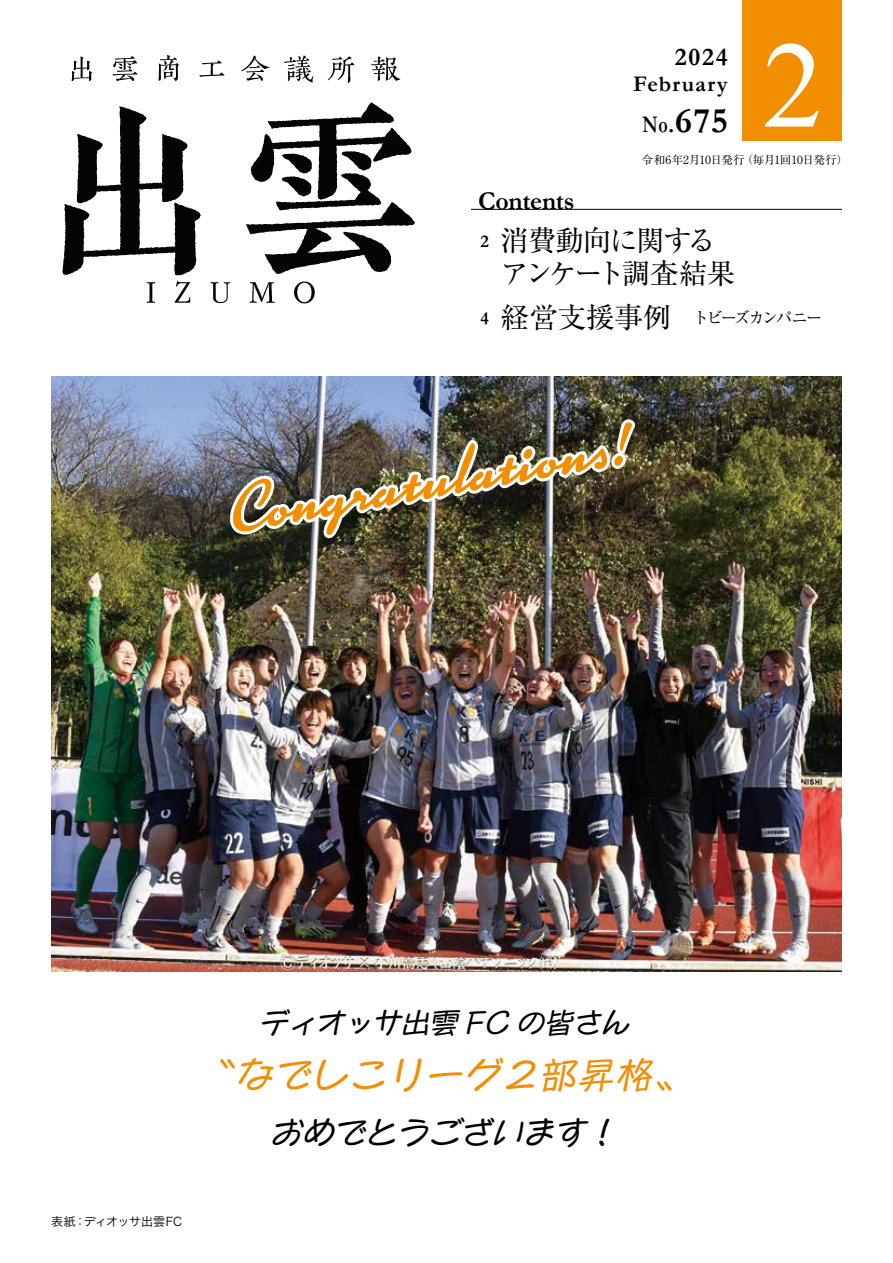
<style>
.page{position:relative;width:893px;height:1263px;background:#fff}
.page>*{position:absolute;margin:0;border:0;box-sizing:border-box;transform-origin:0 0}
.t1{font:123px "Times New Roman";color:#fff}
.t2{font:65.7px "Kinescope";color:#f18e02}
.t3{font:700 36px "Garamond";color:#000}
.t4{font:34.5px "P Kuromame Std N R";letter-spacing:.1em;color:#f18e02}
.t5{font:30px "P Kuromame Std N R";letter-spacing:.05em;color:#000}
.t6{font:28.5px/33px "Ryumin Pro";letter-spacing:-.065em;color:#000}
.t7{font:28.5px "Ryumin Pro";letter-spacing:-.04em;color:#000}
.t8{font:27px "P Kuromame Std N R";letter-spacing:.05em;color:#000}
.t9{font:700 25.65px "Garamond";letter-spacing:-.005em;color:#000}
.t10{font:700 25.5px "Garamond";color:#000}
.t11{font:700 24px "Garamond";color:#000;scale:.75 1}
.t12{font:700 22.5px "Garamond";letter-spacing:.05em;color:#000}
.t13{font:700 18px "Garamond";color:#000}
.t14{font:16.5px "Ryumin Pro";letter-spacing:-.135em;color:#000}
.t15{font:12px "Hira Kaku Std W3";letter-spacing:-.015em;color:#000}
.t16{font:11.25px "Ryumin Pr 6";letter-spacing:-.02em;color:#000;scale:1.04 1}
.s1{font-size:24px}
</style>
<div class="page">
<div style="left:742px;top:0;width:100px;height:140px;background:#f18e02"></div>
<img style="left:51px;top:377px;width:791px;height:595px">
<svg style="left:62px;top:106px;width:139px;height:169px"></svg>
<svg style="left:246px;top:102px;width:169px;height:172px"></svg>
<svg style="left:72px;top:56px;width:20px;height:25px"></svg>
<svg style="left:113px;top:56px;width:25px;height:25px"></svg>
<svg style="left:158px;top:55px;width:21px;height:26px"></svg>
<svg style="left:199px;top:60px;width:26px;height:17px"></svg>
<svg style="left:241px;top:55px;width:29px;height:26px"></svg>
<svg style="left:284px;top:55px;width:29px;height:27px"></svg>
<svg style="left:328px;top:56px;width:26px;height:27px"></svg>
<svg style="left:371px;top:56px;width:29px;height:25px"></svg>
<svg style="left:147px;top:282px;width:8px;height:21px"></svg>
<svg style="left:175px;top:281px;width:15px;height:22px"></svg>
<svg style="left:210px;top:282px;width:20px;height:21px"></svg>
<svg style="left:249px;top:282px;width:26px;height:21px"></svg>
<svg style="left:294px;top:282px;width:21px;height:21px"></svg>
<img style="left:230px;top:416px;width:407px;height:158px">
<hr style="left:471px;top:209px;width:371px;height:1px;background:#000">
<h3 class="t10" style="left:675px;top:42px;width:55px">2024</h3>
<h3 class="t12" style="left:633px;top:70px;width:96px">February</h3>
<h3 class="t3" style="left:668px;top:99px;width:61px"><span class="s1">.</span>675</h3>
<h3 class="t11" style="left:643px;top:110px;width:35px">No</h3>
<h1 class="t1" style="left:762px;top:3px;width:63px">2</h1>
<h3 class="t9" style="left:478px;top:186px;width:98px">Contents</h3>
<p class="t16" style="left:742px;top:151px;width:104px">（毎月回1 10日発行(</p>
<p class="t16" style="left:641px;top:151px;width:101px">令和年6 月2 10日発行</p>
<h3 class="t13" style="left:480px;top:230px;width:10px">2</h3>
<h3 class="t13" style="left:480px;top:308px;width:10px">4</h3>
<h3 class="t6" style="left:501px;top:222px;width:236px">消費動向に関するアンケート調査結果</h3>
<h3 class="t7" style="left:501px;top:295px;width:172px">経営支援事例</h3>
<h3 class="t14" style="left:693px;top:305px;width:131px">トビーズカンパニー</h3>
<h2 class="t2" style="left:221px;top:472px;width:404px;rotate:-10deg">Congratulations!</h2>
<p class="t15" style="left:51px;top:1213px;width:37px">表紙：</p>
<p class="t15" style="left:84px;top:1213px;width:100px">ディオッサ出雲FC</p>
<h3 class="t8" style="left:261px;top:1008px;width:370px">ディオッサ出雲 FC の皆さん</h3>
<h3 class="t4" style="left:201px;top:1056px;width:491px">〝なでしこリーグ２部昇格〟</h3>
<h3 class="t5" style="left:273px;top:1116px;width:347px">おめでとうございます!</h3>
</div>
